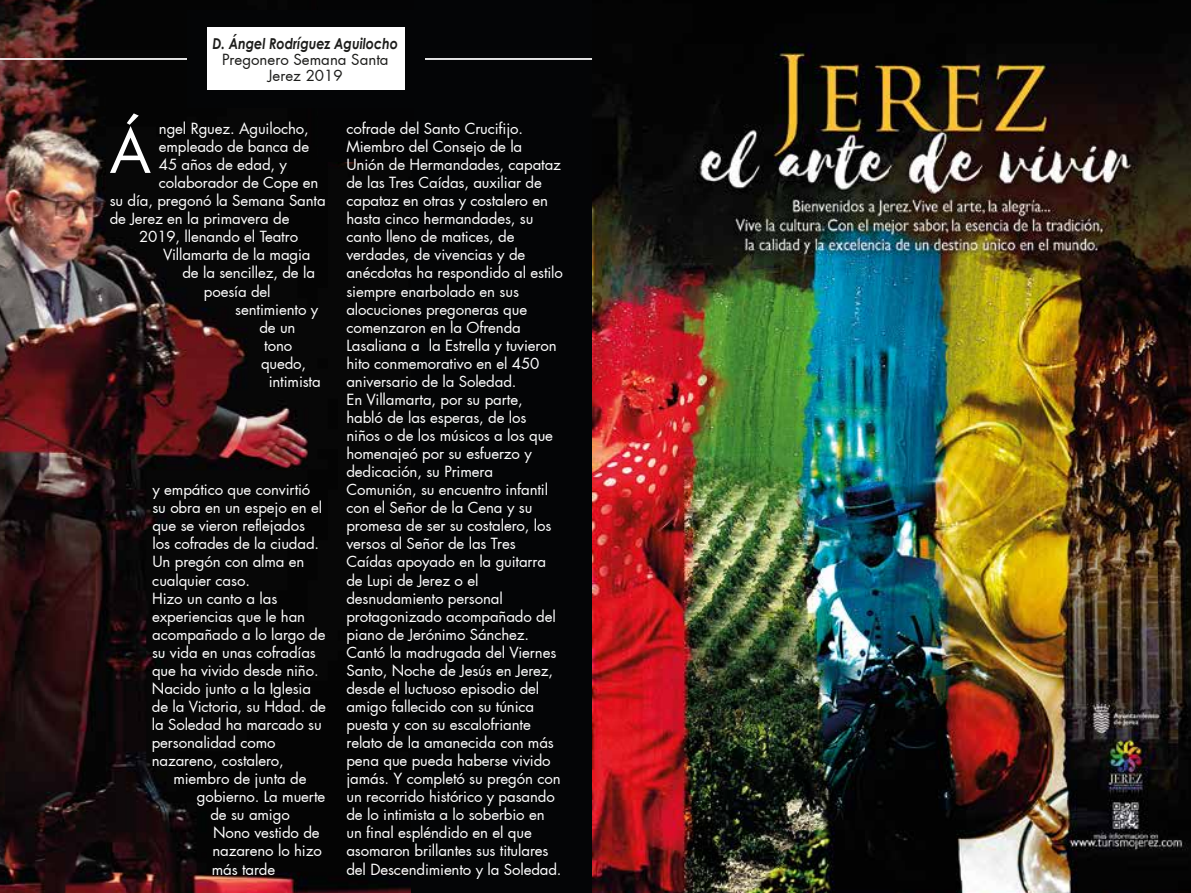
<style>
.page{position:relative;width:1191px;height:893px;background:#fff}
.page>*{position:absolute;margin:0;border:0;box-sizing:border-box;transform-origin:0 0}
.t1{font:59.32px "Futura";color:#fff}
.t2{font:15.05px/18px "Futura";letter-spacing:-.01em;color:#fff}
.t3{font:15.05px/15.8px "Futura";color:#1d1d1b;text-align:center}
.t4{font:italic 700 15.05px "Century Gothic";color:#1d1d1b;scale:.85 1}
</style>
<div class="page">
<div style="left:1px;top:0;width:1190px;height:893px;background:#040506"></div>
<img style="left:0;top:0;width:410px;height:893px">
<div style="left:318px;top:0;width:95px;height:162px;background:#040405"></div>
<img style="left:593px;top:44px;width:598px;height:849px">
<hr style="left:0;top:58px;width:592px;height:2px;background:#fff">
<div style="left:187px;top:10px;width:237px;height:98px;background:#040506"></div>
<div style="left:207px;top:28px;width:197px;height:62px;background:#fff"></div>
<p class="t4" style="left:212px;top:32px;width:220px">D. Ángel Rodríguez Aguilocho</p>
<p class="t3" style="left:222px;top:52px;width:168px">Pregonero Semana Santa<br>Jerez 2019</p>
<p class="t2" style="left:159px;top:120px;width:151px">ngel Rguez. Aguilocho,</p>
<p class="t2" style="left:159px;top:138px;width:152px">empleado de banca de</p>
<p class="t2" style="left:159px;top:156px;width:130px">45 años de edad, y</p>
<p class="t2" style="left:159px;top:174px;width:161px">colaborador de Cope en</p>
<p class="t2" style="left:110px;top:192px;width:217px">su día, pregonó la Semana Santa</p>
<p class="t2" style="left:110px;top:210px;width:181px">de Jerez en la primavera de</p>
<p class="t2" style="left:139px;top:228px;width:160px">2019, llenando el Teatro</p>
<p class="t2" style="left:163px;top:246px;width:149px">Villamarta de la magia</p>
<p class="t2" style="left:182px;top:264px;width:134px">de la sencillez, de la</p>
<p class="t2" style="left:204px;top:282px;width:68px">poesía del</p>
<p class="t2" style="left:235px;top:300px;width:84px">sentimiento y</p>
<p class="t2" style="left:259px;top:318px;width:38px">de un</p>
<p class="t2" style="left:264px;top:336px;width:30px">tono</p>
<p class="t2" style="left:261px;top:354px;width:47px">quedo,</p>
<p class="t2" style="left:269px;top:372px;width:54px">intimista</p>
<h1 class="t1" style="left:110px;top:113px;width:43px">Á</h1>
<p class="t2" style="left:346px;top:120px;width:218px">cofrade del Santo Crucifijo.<br>Miembro del Consejo de la<br>Unión de Hermandades, capataz de las Tres Caídas, auxiliar de capataz en otras y costalero en hasta cinco hermandades, su canto lleno de matices, de verdades, de vivencias y de anécdotas ha respondido al estilo siempre enarbolado en sus alocuciones pregoneras que comenzaron en la Ofrenda<br>Lasaliana a la Estrella y tuvieron hito conmemorativo en el 450 aniversario de la Soledad.<br>En Villamarta, por su parte, habló de las esperas, de los niños o de los músicos a los que homenajeó por su esfuerzo y dedicación, su Primera<br>Comunión, su encuentro infantil con el Señor de la Cena y su promesa de ser su costalero, los versos al Señor de las Tres<br>Caídas apoyado en la guitarra de Lupi de Jerez o el desnudamiento personal protagonizado acompañado del piano de Jerónimo Sánchez.<br>Cantó la madrugada del Viernes<br>Santo, Noche de Jesús en Jerez, desde el luctuoso episodio del amigo fallecido con su túnica puesta y con su escalofriante relato de la amanecida con más pena que pueda haberse vivido jamás. Y completó su pregón con un recorrido histórico y pasando de lo intimista a lo soberbio en un final espléndido en el que asomaron brillantes sus titulares del Descendimiento y la Soledad.</p>
<p class="t2" style="left:152px;top:481px;width:176px">y empático que convirtió su obra en un espejo en el que se vieron reflejados<br>los cofrades de la ciudad.<br>Un pregón con alma en cualquier caso.<br>Hizo un canto a las experiencias que le han acompañado a lo largo de su vida en unas cofradías que ha vivido desde niño.<br>Nacido junto a la Iglesia de la Victoria, su Hdad. de la Soledad ha marcado su personalidad como nazareno, costalero,</p>
<p class="t2" style="left:173px;top:770px;width:135px">miembro de junta de</p>
<p class="t2" style="left:197px;top:788px;width:130px">gobierno. La muerte</p>
<p class="t2" style="left:210px;top:806px;width:81px">de su amigo</p>
<p class="t2" style="left:213px;top:824px;width:108px">Nono vestido de</p>
<p class="t2" style="left:212px;top:842px;width:111px">nazareno lo hizo</p>
<p class="t2" style="left:212px;top:860px;width:65px">más tarde</p>
</div>
